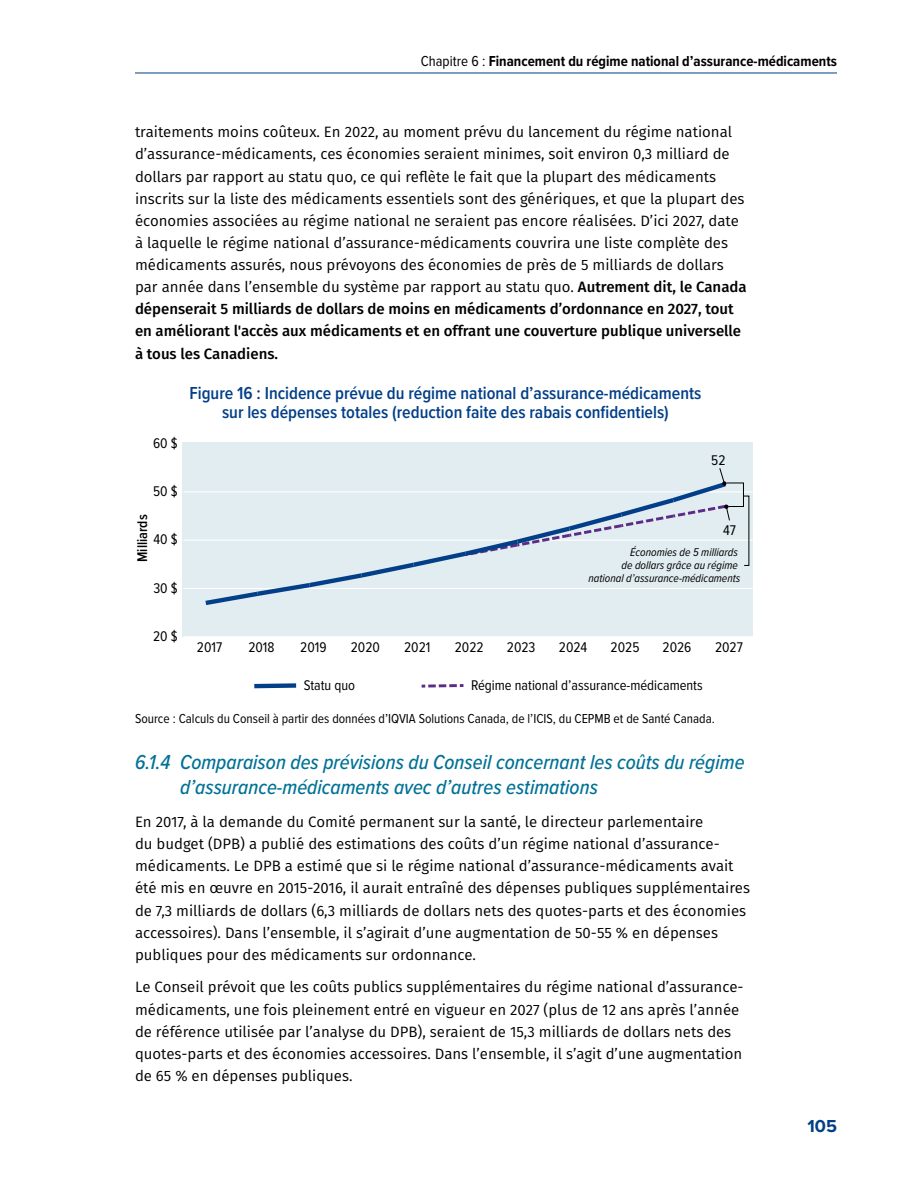
<style>
.page{position:relative;width:918px;height:1188px;background:#fff}
.page>*{position:absolute;margin:0;border:0;box-sizing:border-box;transform-origin:0 0}
.t1{font:italic 500 21px/25.2px "Proxima Nova Cond";color:#007196}
.t2{font:600 18px/19.5px "Proxima Nova Cond";color:#023f88;text-align:center}
.t3{font:700 18px "Proxima Nova";color:#023f88}
.t4{font:15px/22.2px "Fira Sans";color:#000}
.t5{font:700 15px "Proxima Nova Cond";color:#000}
.t6{font:14.55px "Proxima Nova Cond";color:#000}
.t7{font:600 14.55px "Proxima Nova Cond";color:#000}
.Source{font:13.5px "Proxima Nova Cond";color:#000}
.t8{font:italic 11.7px/13px "Proxima Nova Cond";color:#000;text-align:right}
.s1{font-weight:400}
.s2{font-weight:500}
</style>
<div class="page">
<hr style="left:135px;top:73px;width:702px;height:1px;background:#023f88">
<div style="left:183px;top:443px;width:570px;height:194px;background:#e2edf1"></div>
<hr style="left:184px;top:636px;width:571px;height:1px;background:#fff">
<hr style="left:184px;top:588px;width:571px;height:1px;background:#fff">
<hr style="left:184px;top:540px;width:571px;height:1px;background:#fff">
<hr style="left:184px;top:491px;width:571px;height:1px;background:#fff">
<svg style="left:254px;top:683px;width:43px;height:6px"></svg>
<svg style="left:422px;top:684px;width:41px;height:4px"></svg>
<svg style="left:201px;top:468px;width:549px;height:137px"></svg>
<p class="t5" style="left:421px;top:50px;width:418px"><span class="s1">Chapitre 6 :</span> Financement du régime national d’assurance-médicaments</p>
<p class="t4" style="left:135px;top:121px;width:613px">traitements moins coûteux. En 2022, au moment prévu du lancement du régime national d’assurance-médicaments, ces économies seraient minimes, soit environ 0,3 milliard de dollars par rapport au statu quo, ce qui reflète le fait que la plupart des médicaments inscrits sur la liste des médicaments essentiels sont des génériques, et que la plupart des économies associées au régime national ne seraient pas encore réalisées. D’ici 2027, date à laquelle le régime national d’assurance-médicaments couvrira une liste complète des médicaments assurés, nous prévoyons des économies de près de 5 milliards de dollars par année dans l’ensemble du système par rapport au statu quo. <span class="s2">Autrement dit, le Canada dépenserait 5 milliards de dollars de moins en médicaments d’ordonnance en 2027, tout en améliorant l'accès aux médicaments et en offrant une couverture publique universelle à tous les Canadiens.</span></p>
<p class="t2" style="left:189px;top:383px;width:514px">Figure 16 : Incidence prévue du régime national d’assurance-médicaments sur les dépenses totales (reduction faite des rabais confidentiels)</p>
<p class="t6" style="left:153px;top:432px;width:26px">60 $</p>
<p class="t6" style="left:153px;top:481px;width:26px">50 $</p>
<p class="t7" style="left:132px;top:562px;width:49px;rotate:-90deg">Milliards</p>
<p class="t6" style="left:154px;top:529px;width:26px">40 $</p>
<p class="t6" style="left:153px;top:577px;width:26px">30 $</p>
<p class="t6" style="left:153px;top:625px;width:26px">20 $</p>
<p class="t6" style="left:711px;top:450px;width:16px">52</p>
<p class="t6" style="left:723px;top:519px;width:14px">47</p>
<p class="t8" style="left:588px;top:545px;width:154px">Économies de 5 milliards<br>de dollars grâce au régime national d’assurance-médicaments</p>
<p class="t6" style="left:197px;top:636px;width:27px">2017</p>
<p class="t6" style="left:248px;top:636px;width:28px">2018</p>
<p class="t6" style="left:300px;top:636px;width:28px">2019</p>
<p class="t6" style="left:351px;top:636px;width:31px">2020</p>
<p class="t6" style="left:404px;top:636px;width:28px">2021</p>
<p class="t6" style="left:455px;top:636px;width:30px">2022</p>
<p class="t6" style="left:507px;top:636px;width:30px">2023</p>
<p class="t6" style="left:559px;top:636px;width:30px">2024</p>
<p class="t6" style="left:611px;top:636px;width:30px">2025</p>
<p class="t6" style="left:663px;top:636px;width:30px">2026</p>
<p class="t6" style="left:715px;top:636px;width:29px">2027</p>
<p class="t6" style="left:304px;top:674px;width:53px">Statu quo</p>
<p class="t6" style="left:471px;top:674px;width:233px">Régime national d’assurance-médicaments</p>
<p class="Source" style="left:135px;top:709px;width:581px">Source : Calculs du Conseil à partir des données d’IQVIA Solutions Canada, de l’ICIS, du CEPMB et de Santé Canada.</p>
<h4 class="t1" style="left:180px;top:749px;width:566px;text-indent:-45px">6.1.4 Comparaison des prévisions du Conseil concernant les coûts du régime d’assurance-médicaments avec d’autres estimations</h4>
<p class="t4" style="left:135px;top:811px;width:617px">En 2017, à la demande du Comité permanent sur la santé, le directeur parlementaire<br>du budget (DPB) a publié des estimations des coûts d’un régime national d’assurance&shy;médicaments. Le DPB a estimé que si le régime national d’assurance-médicaments avait été mis en œuvre en 2015-2016, il aurait entraîné des dépenses publiques supplémentaires de 7,3 milliards de dollars (6,3 milliards de dollars nets des quotes-parts et des économies accessoires). Dans l’ensemble, il s’agirait d’une augmentation de 50-55 % en dépenses publiques pour des médicaments sur ordonnance.</p>
<p class="t4" style="left:135px;top:976px;width:610px">Le Conseil prévoit que les coûts publics supplémentaires du régime national d’assurance&shy;médicaments, une fois pleinement entré en vigueur en 2027 (plus de 12 ans après l’année de référence utilisée par l’analyse du DPB), seraient de 15,3 milliards de dollars nets des quotes-parts et des économies accessoires. Dans l’ensemble, il s’agit d’une augmentation de 65 % en dépenses publiques.</p>
<p class="t3" style="left:807px;top:1113px;width:31px">105</p>
</div>
